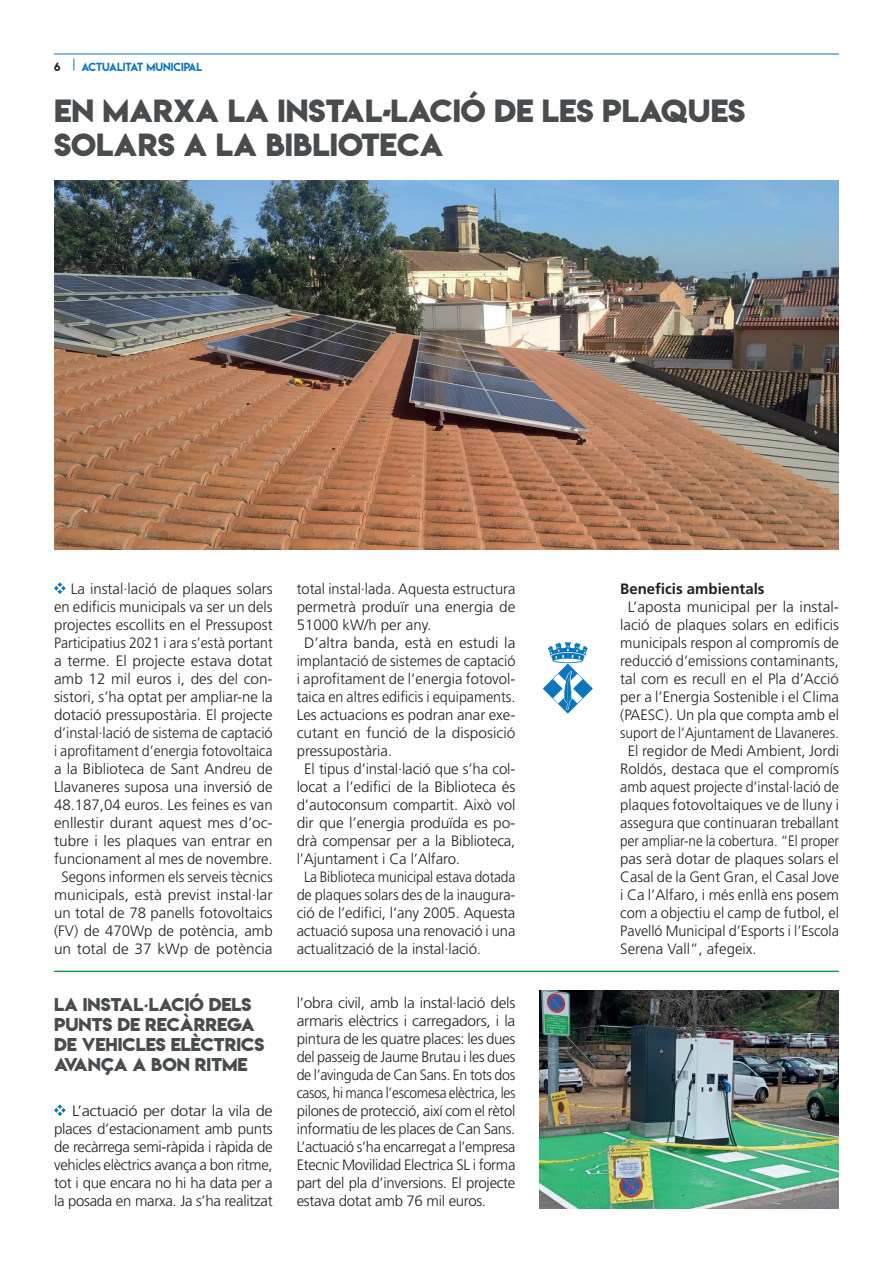
<style>
.page{position:relative;width:893px;height:1263px;background:#fff}
.page>*{position:absolute;margin:0;border:0;box-sizing:border-box;transform-origin:0 0}
.t1{font:28.5px/34.2px "Lemon Milkbold";color:#494c4e}
.t2{font:16.5px/19.8px "Lemon Milkbold";color:#494c4e}
.t3{font:300 15px/18px "Frutiger LT Std";color:#231f20;text-align:justify}
.t4{font:300 15px/18px "Frutiger LT Std";color:#231f20;text-align:justify;scale:1.09 1}
.t5{font:300 15px "Frutiger LT Std";color:#231f20;scale:.95 1}
.t6{font:300 15px "Frutiger LT Std";color:#231f20;scale:.92 1}
.t7{font:300 15px "Frutiger LT Std";color:#231f20;scale:.96 1}
.t8{font:300 15px "Frutiger LT Std";color:#231f20;scale:.9 1}
.t9{font:300 15px "Frutiger LT Std";color:#231f20;scale:1.04 1}
.t10{font:700 15px "Frutiger LT Std";color:#231f20}
.t11{font:10.5px "Lemon Milk";color:#0c76bd}
.t12{font:10.5px "Lemon Milk";color:#231f20}
.s1{font-family:"Gotham Ultra";font-style:italic}
.s2{font-family:"Gotham";font-weight:700;font-style:italic}
</style>
<div class="page">
<hr style="left:54px;top:54px;width:785px;height:1px;background:#0c76bd">
<svg style="left:74px;top:59px;width:1px;height:12px"></svg>
<svg style="left:543px;top:642px;width:50px;height:72px"></svg>
<svg style="left:54px;top:582px;width:12px;height:12px"></svg>
<hr style="left:55px;top:971px;width:783px;height:1px;background:#189b4d">
<img style="left:54px;top:180px;width:785px;height:369px">
<svg style="left:54px;top:1104px;width:12px;height:12px"></svg>
<img style="left:539px;top:990px;width:300px;height:219px">
<p class="t12" style="left:54px;top:59px;width:8px">6</p>
<p class="t11" style="left:81px;top:59px;width:122px">ACTUALITAT MUNICIPAL</p>
<h1 class="t1" style="left:54px;top:93px;width:693px">EN MARXA LA INSTAL<span class="s1">·</span>LACIÓ DE LES PLAQUES<br>SOLARS A LA BIBLIOTECA</h1>
<p class="t3" style="left:54px;top:580px;width:220px;text-align:right">La instal·lació de plaques solars en edificis municipals va ser un dels projectes escollits en el Pressupost Participatius 2021 i ara s’està portant a terme. El projecte estava dotat amb 12 mil euros i, des del con&shy;sistori, s’ha optat per ampliar-ne la dotació pressupostària. El projecte d’instal·lació de sistema de captació i aprofitament d’energia fotovoltaica a la Biblioteca de Sant Andreu de Llavaneres suposa una inversió de 48.187,04 euros. Les feines es van enllestir durant aquest mes d’oc&shy;tubre i les plaques van entrar en funcionament al mes de novembre.<br>Segons informen els serveis tècnics municipals, està previst instal·lar un total de 78 panells fotovoltaics (FV) de 470Wp de potència, amb un total de 37 kWp de potència</p>
<p class="t3" style="left:297px;top:580px;width:220px">total instal·lada. Aquesta estructura</p>
<p class="t3" style="left:297px;top:598px;width:220px">permetrà produïr una energia de</p>
<p class="t3" style="left:297px;top:616px;width:136px">51000 kW/h per any.</p>
<p class="t3" style="left:304px;top:634px;width:213px">D’altra banda, està en estudi la</p>
<p class="t3" style="left:297px;top:652px;width:220px">implantació de sistemes de captació</p>
<p class="t3" style="left:297px;top:670px;width:220px">i aprofitament de l’energia fotovol-</p>
<p class="t5" style="left:297px;top:688px;width:232px">taica en altres edificis i equipaments.</p>
<p class="t3" style="left:297px;top:706px;width:220px">Les actuacions es podran anar exe-</p>
<p class="t3" style="left:297px;top:724px;width:220px">cutant en funció de la disposició</p>
<p class="t3" style="left:297px;top:742px;width:97px">pressupostària.</p>
<p class="t3" style="left:304px;top:760px;width:211px">El tipus d’instal·lació que s’ha col·</p>
<p class="t3" style="left:297px;top:778px;width:220px">locat a l’edifici de la Biblioteca és</p>
<p class="t3" style="left:297px;top:796px;width:220px">d’autoconsum compartit. Això vol</p>
<p class="t9" style="left:297px;top:814px;width:212px">dir que l’energia produïda es po-</p>
<p class="t3" style="left:297px;top:832px;width:220px">drà compensar per a la Biblioteca,</p>
<p class="t3" style="left:297px;top:850px;width:165px">l’Ajuntament i Ca l’Alfaro.</p>
<p class="t6" style="left:304px;top:868px;width:231px">La Biblioteca municipal estava dotada</p>
<p class="t3" style="left:297px;top:886px;width:220px">de plaques solars des de la inaugura-</p>
<p class="t3" style="left:297px;top:904px;width:220px">ció de l’edifici, l’any 2005. Aquesta</p>
<p class="t3" style="left:297px;top:922px;width:220px">actuació suposa una renovació i una</p>
<p class="t3" style="left:297px;top:940px;width:186px">actualització de la instal·lació.</p>
<p class="t2" style="left:54px;top:995px;width:212px">LA INSTAL<span class="s2">·</span>LACIÓ DELS<br>PUNTS DE RECÀRREGA<br>DE VEHICLES ELÈCTRICS<br>AVANÇA A BON RITME</p>
<p class="t3" style="left:297px;top:994px;width:220px">l’obra civil, amb la instal·lació dels armaris elèctrics i carregadors, i la pintura de les quatre places: les dues del passeig de Jaume Brutau i les dues de l’avinguda de Can Sans. En tots dos casos, hi manca l’escomesa elèctrica, les pilones de protecció, així com el rètol informatiu de les places de Can Sans.<br>L’actuació s’ha encarregat a l’empresa Etecnic Movilidad Electrica SL i forma part del pla d’inversions. El projecte estava dotat amb 76 mil euros.</p>
<p class="t4" style="left:54px;top:1102px;width:202px;text-indent:18px">L’actuació per dotar la vila de places d’estacionament amb punts de recàrrega semi-ràpida i ràpida de vehicles elèctrics avança a bon ritme, tot i que encara no hi ha data per a la posada en marxa. Ja s’ha realitzat</p>
<p class="t10" style="left:620px;top:580px;width:146px">Beneficis ambientals</p>
<p class="t3" style="left:628px;top:598px;width:211px">L’aposta municipal per la instal·</p>
<p class="t3" style="left:620px;top:616px;width:220px">lació de plaques solars en edificis</p>
<p class="t3" style="left:620px;top:634px;width:220px">municipals respon al compromís de</p>
<p class="t3" style="left:620px;top:652px;width:220px">reducció d’emissions contaminants,</p>
<p class="t3" style="left:620px;top:670px;width:220px">tal com es recull en el Pla d’Acció</p>
<p class="t3" style="left:620px;top:688px;width:220px">per a l’Energia Sostenible i el Clima</p>
<p class="t3" style="left:620px;top:706px;width:220px">(PAESC). Un pla que compta amb el</p>
<p class="t6" style="left:620px;top:724px;width:239px">suport de l’Ajuntament de Llavaneres.</p>
<p class="t3" style="left:628px;top:742px;width:213px">El regidor de Medi Ambient, Jordi</p>
<p class="t3" style="left:620px;top:760px;width:220px">Roldós, destaca que el compromís</p>
<p class="t5" style="left:620px;top:778px;width:232px">amb aquest projecte d’instal·lació de</p>
<p class="t3" style="left:620px;top:796px;width:220px">plaques fotovoltaiques ve de lluny i</p>
<p class="t7" style="left:620px;top:814px;width:229px">assegura que continuaran treballant</p>
<p class="t8" style="left:620px;top:832px;width:244px">per ampliar-ne la cobertura. “El proper</p>
<p class="t3" style="left:620px;top:850px;width:220px">pas serà dotar de plaques solars el</p>
<p class="t3" style="left:620px;top:868px;width:220px">Casal de la Gent Gran, el Casal Jove</p>
<p class="t3" style="left:620px;top:886px;width:220px">i Ca l’Alfaro, i més enllà ens posem</p>
<p class="t3" style="left:620px;top:904px;width:220px">com a objectiu el camp de futbol, el</p>
<p class="t7" style="left:620px;top:922px;width:229px">Pavelló Municipal d’Esports i l’Escola</p>
<p class="t3" style="left:620px;top:940px;width:138px">Serena Vall”, afegeix.</p>
</div>
